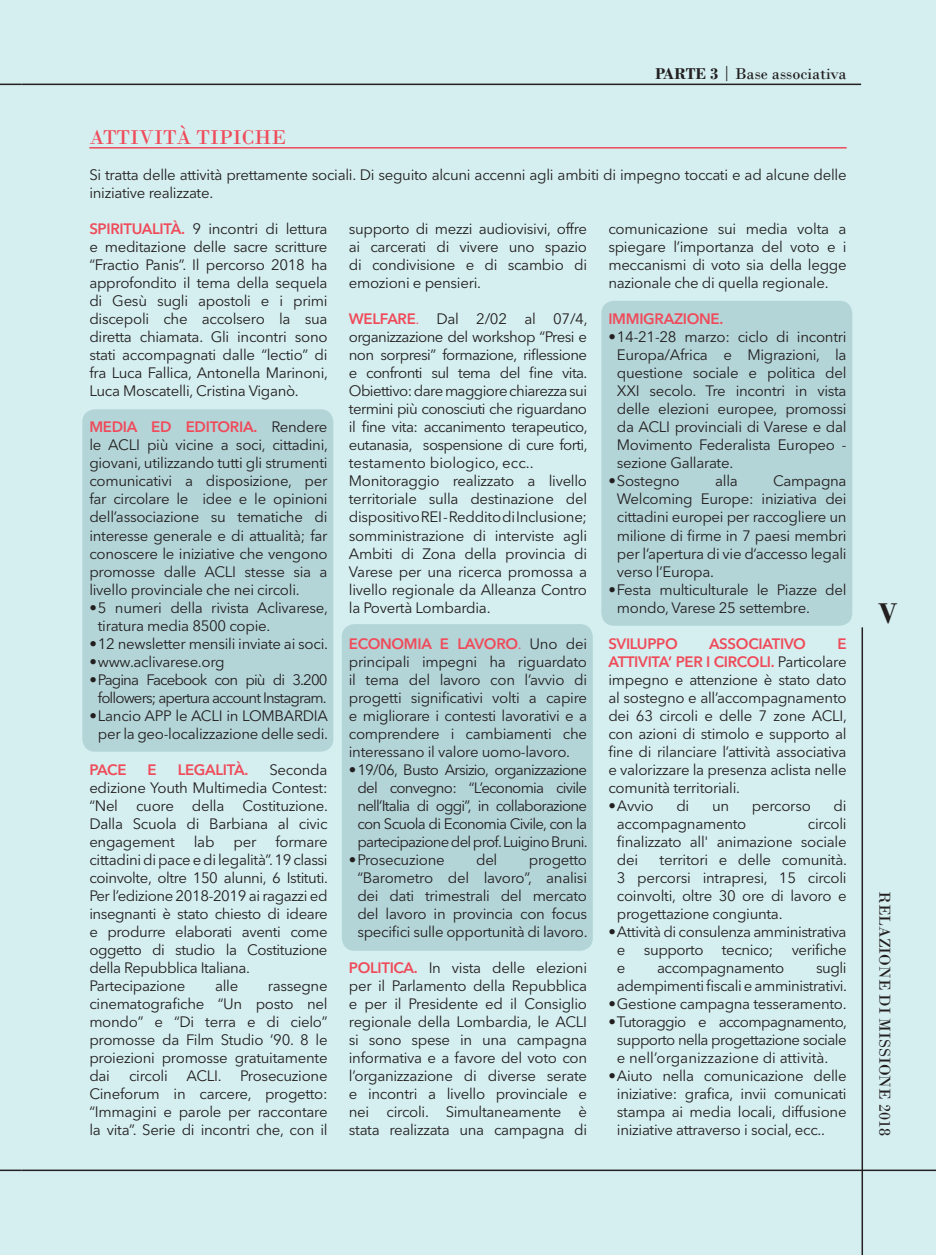
<style>
.page{position:relative;width:936px;height:1255px;background:#fff}
.page>*{position:absolute;margin:0;border:0;box-sizing:border-box;transform-origin:0 0}
.t1{font:700 30px "Bodoni";color:#231f20}
.t2{font:21px "Bodoni";color:#ef4b5a}
.t3{font:16.5px "Bodoni";color:#231f20}
.t4{font:15px/18px "Avenir Next LT Pro";letter-spacing:-.02em;color:#231f20;text-align:justify}
.t5{font:15px/18px "Avenir Next LT Pro";letter-spacing:-.05em;color:#231f20;text-align:center}
.t6{font:600 15px "Avenir Next LT Pro";letter-spacing:-.02em;color:#ef4b5a}
.t7{font:15px/18px "Avenir Next LT Pro";letter-spacing:-.06em;color:#231f20;text-align:center}
.s1{font-weight:700}
.s2{font-weight:600;color:#ef4b5a}
.s3{color:#ef4b5a}
</style>
<div class="page">
<div style="left:0;top:0;width:935px;height:1254px;background:#d5eff0"></div>
<hr style="left:861px;top:627px;width:2px;height:627px;background:#231f20">
<hr style="left:21px;top:1169px;width:914px;height:1px;background:#231f20">
<hr style="left:21px;top:84px;width:840px;height:1px;background:#231f20">
<svg style="left:0;top:1169px;width:21px;height:1px"></svg>
<svg style="left:0;top:84px;width:21px;height:1px"></svg>
<div style="left:601px;top:301px;width:251px;height:324px;background:#b4d5d8;border-radius:13px"></div>
<div style="left:342px;top:624px;width:250px;height:326px;background:#b4d5d8;border-radius:13px"></div>
<div style="left:82px;top:409px;width:251px;height:342px;background:#b4d5d8;border-radius:13px"></div>
<hr style="left:89px;top:147px;width:757px;height:1px;background:#ef4b5a">
<p class="t3" style="left:655px;top:63px;width:193px"><span class="s1">PARTE 3</span> | Base associativa</p>
<h2 class="t2" style="left:89px;top:125px;width:198px">ATTIVITà TIPICHE</h2>
<p class="t4" style="left:89px;top:166px;width:758px">Si tratta delle attività prettamente sociali. Di seguito alcuni accenni agli ambiti di impegno toccati e ad alcune delle iniziative realizzate.</p>
<p class="t6" style="left:89px;top:220px;width:17px">SPIRITUA</p>
<p class="t4" style="left:89px;top:220px;width:240px;text-indent:63px"><span class="s2">LITà.</span> 9 incontri di lettura e meditazione delle sacre scritture “Fractio Panis”. Il percorso 2018 ha approfondito il tema della sequela di Gesù sugli apostoli e i primi discepoli che accolsero la sua diretta chiamata. Gli incontri sono stati accompagnati dalle “lectio” di fra Luca Fallica, Antonella Marinoni, Luca Moscatelli, Cristina Viganò.</p>
<p class="t6" style="left:89px;top:418px;width:42px">MEDIA</p>
<p class="t6" style="left:151px;top:418px;width:64px">ED EDITORIA</p>
<p class="t4" style="left:349px;top:220px;width:240px">supporto di mezzi audiovisivi, offre ai carcerati di vivere uno spazio di condivisione e di scambio di emozioni e pensieri.</p>
<p class="t6" style="left:349px;top:310px;width:41px">WELFARE</p>
<p class="t4" style="left:608px;top:220px;width:240px">comunicazione sui media volta a spiegare l’importanza del voto e i meccanismi di voto sia della legge nazionale che di quella regionale.</p>
<p class="t6" style="left:608px;top:310px;width:11px">IMMIGRAZIONE</p>
<p class="t6" style="left:719px;top:310px;width:5px">.</p>
<p class="t4" style="left:617px;top:328px;width:231px;text-indent:-9px">•14-21-28 marzo: ciclo di incontri Europa/Africa e M igrazioni, la questione sociale e politica del XXI secolo. Tre incontri in vista delle elezioni europee, promossi da ACLI provinciali di Varese e dal M ovimento Federalista Europeo - sezione Gallarate.</p>
<p class="t4" style="left:608px;top:472px;width:73px">•Sostegno</p>
<p class="t4" style="left:715px;top:472px;width:24px">alla</p>
<p class="t4" style="left:349px;top:310px;width:240px;text-align:left;text-indent:67px"><span class="s3">.</span> Dal 2/02 al 07/4, organizzazione del workshop “Presi e non sorpresi” formazione, riflessione e confronti sul tema del fine vita.<br>Obiettivo: dare maggiore chiarezza sui termini più conosciuti che riguardano il fine vita: accanimento terapeutico, eutanasia, sospensione di cure forti, testamento biologico, ecc..<br>Monitoraggio realizzato a livello territoriale sulla destinazione del dispositivo REI - Reddito di Inclusione; somministrazione di interviste agli Ambiti di Zona della provincia di Varese per una ricerca promossa a livello regionale da Alleanza Contro la Povertà Lombardia.</p>
<p class="t6" style="left:349px;top:634px;width:12px">ECONOMIA</p>
<p class="t6" style="left:440px;top:634px;width:56px">E LAVORO</p>
<p class="t4" style="left:89px;top:418px;width:240px;text-indent:164px"><span class="s2">.</span> Rendere le ACLI più vicine a soci, cittadini, giovani, utilizzando tutti gli strumenti comunicativi a disposizione, per far circolare le idee e le opinioni dell’associazione su tematiche di interesse generale e di attualità; far conoscere le iniziative che vengono promosse dalle ACLI stesse sia a livello provinciale che nei circoli.</p>
<p class="t4" style="left:98px;top:598px;width:232px;text-indent:-9px">•5 numeri della rivista Aclivarese, tiratura media 8500 copie.</p>
<p class="t4" style="left:89px;top:634px;width:240px">•12 newsletter mensili inviate ai soci.</p>
<p class="t4" style="left:89px;top:652px;width:137px">•www.aclivarese.org</p>
<p class="t7" style="left:89px;top:670px;width:240px">•Pagina Facebook con più di 3.200 followers; apertura account Instagram.</p>
<p class="t4" style="left:89px;top:706px;width:240px;text-align:center">•Lancio APP le ACLI in LOM BARDIA per la geo-localizzazione delle sedi.</p>
<p class="t6" style="left:89px;top:760px;width:10px">PACE</p>
<p class="t6" style="left:148px;top:760px;width:9px">E</p>
<p class="t6" style="left:178px;top:760px;width:19px">LEGA</p>
<p class="t6" style="left:215px;top:760px;width:34px">LITà.</p>
<p class="t4" style="left:617px;top:472px;width:231px;text-indent:156px">Campagna Welcoming Europe: iniziativa dei cittadini europei per raccogliere un milione di firme in 7 paesi membri per l’apertura di vie d’accesso legali verso l’Europa.</p>
<p class="t4" style="left:617px;top:580px;width:231px;text-indent:-9px">•Festa multiculturale le Piazze del mondo, Varese 25 settembre.</p>
<p class="t6" style="left:608px;top:634px;width:40px">SVI LUPPO</p>
<p class="t6" style="left:709px;top:634px;width:36px">ASSOCIATI</p>
<p class="t6" style="left:784px;top:634px;width:22px">VO</p>
<p class="t6" style="left:837px;top:634px;width:9px">E</p>
<p class="t6" style="left:608px;top:652px;width:9px">ATTI</p>
<p class="t6" style="left:638px;top:652px;width:48px">VITA’ PER</p>
<p class="t6" style="left:706px;top:652px;width:18px">I CIRCO</p>
<p class="t4" style="left:349px;top:634px;width:240px;text-indent:169px"><span class="s3">.</span> Uno dei principali impegni ha riguardato il tema del lavoro con l’avvio di progetti significativi volti a capire e migliorare i contesti lavorativi e a comprendere i cambiamenti che interessano il valore uomo-lavoro.</p>
<p class="t5" style="left:349px;top:760px;width:240px">•19/06, Busto Arsizio, organizzazione del convegno: “L’economia civile nell’Italia di oggi”, in collaborazione con Scuola di Economia Civile, con la partecipazione del prof. Luigino Bruni.</p>
<p class="t4" style="left:349px;top:850px;width:97px">•Prosecuzione</p>
<p class="t4" style="left:476px;top:850px;width:23px">del</p>
<p class="t4" style="left:608px;top:652px;width:240px;text-indent:151px"><span class="s2">LI.</span> Particolare impegno e attenzione è stato dato al sostegno e all’accompagnamento dei 63 circoli e delle 7 zone ACLI, con azioni di stimolo e supporto al fine di rilanciare l’attività associativa e valorizzare la presenza aclista nelle comunità territoriali.</p>
<p class="t4" style="left:608px;top:796px;width:47px">•Avvio</p>
<p class="t4" style="left:676px;top:796px;width:15px">di</p>
<p class="t4" style="left:712px;top:796px;width:19px">un</p>
<p class="t4" style="left:751px;top:796px;width:61px">percorso</p>
<p class="t4" style="left:833px;top:796px;width:15px">di</p>
<p class="t4" style="left:617px;top:814px;width:131px">accompagnamento</p>
<p class="t4" style="left:89px;top:760px;width:240px;text-indent:180px">Seconda edizione Youth Multimedia Contest: “Nel cuore della Costituzione.<br>Dalla Scuola di Barbiana al civic engagement</p>
<p class="t4" style="left:617px;top:814px;width:231px;text-indent:191px">circoli finalizzato all' animazione sociale dei</p>
<p class="t4" style="left:89px;top:832px;width:240px;text-align:left;text-indent:186px">formare cittadini di pace e di legalità”. 19 classi coinvolte, oltre 150 alunni, 6 Istituti.<br>Per l’edizione 2018-2019 ai ragazzi ed insegnanti è stato chiesto di ideare e produrre elaborati aventi come oggetto di studio la Costituzione della Repubblica Italiana.<br>Partecipazione</p>
<p class="t4" style="left:194px;top:832px;width:22px">lab</p>
<p class="t4" style="left:233px;top:832px;width:24px">per</p>
<p class="t4" style="left:617px;top:850px;width:232px;text-indent:43px">territori e delle comunità.<br>3 percorsi intrapresi, 15 circoli coinvolti, oltre 30 ore di lavoro e progettazione congiunta.</p>
<p class="t4" style="left:617px;top:922px;width:231px;text-indent:-9px">•Attività di consulenza amministrativa e supporto tecnico; verifiche e</p>
<p class="t4" style="left:357px;top:850px;width:232px;text-indent:171px">progetto “Barometro del lavoro”, analisi dei dati trimestrali del mercato del lavoro in provincia con focus specifici sulle opportunità di lavoro.</p>
<p class="t6" style="left:349px;top:958px;width:37px">POLITICA</p>
<p class="t4" style="left:349px;top:958px;width:240px;text-indent:65px"><span class="s2">.</span> In vista delle elezioni per il Parlamento della Repubblica e per il Presidente ed il Consiglio regionale della Lombardia, le ACLI si sono spese in una campagna informativa e a favore del voto con l’organizzazione di diverse serate e incontri a livello provinciale e nei circoli. Simultaneamente è stata realizzata una campagna di</p>
<p class="t4" style="left:617px;top:958px;width:232px;text-align:right">sugli<br>adempimenti fiscali e amministrativi.</p>
<p class="t4" style="left:608px;top:994px;width:240px">•Gestione campagna tesseramento.</p>
<p class="t4" style="left:617px;top:1012px;width:232px;text-indent:-9px">•Tutoraggio e accompagnamento, supporto nella progettazione sociale e nell’organizzazione di attività.</p>
<p class="t4" style="left:617px;top:1066px;width:231px;text-indent:-9px">•Aiuto nella comunicazione delle iniziative: grafica, invii comunicati stampa ai media locali, diffusione iniziative attraverso i social, ecc..</p>
<p class="t4" style="left:657px;top:958px;width:129px">accompagnamento</p>
<p class="t4" style="left:215px;top:976px;width:25px">alle</p>
<p class="t4" style="left:89px;top:976px;width:240px;text-indent:178px">rassegne cinematografiche “Un posto nel mondo” e “Di terra e di cielo” promosse da Film Studio ’90. 8 le proiezioni promosse gratuitamente dai</p>
<p class="t4" style="left:89px;top:1066px;width:240px;text-indent:40px">circoli ACLI. Prosecuzione Cineforum in carcere, progetto: “Immagini e parole per raccontare la vita”. Serie di incontri che, con il</p>
<h1 class="t1" style="left:878px;top:595px;width:21px">V</h1>
<p class="t3" style="left:894px;top:891px;width:246px;rotate:90deg">RELAZIONE DI MISSIONE 2018</p>
</div>
